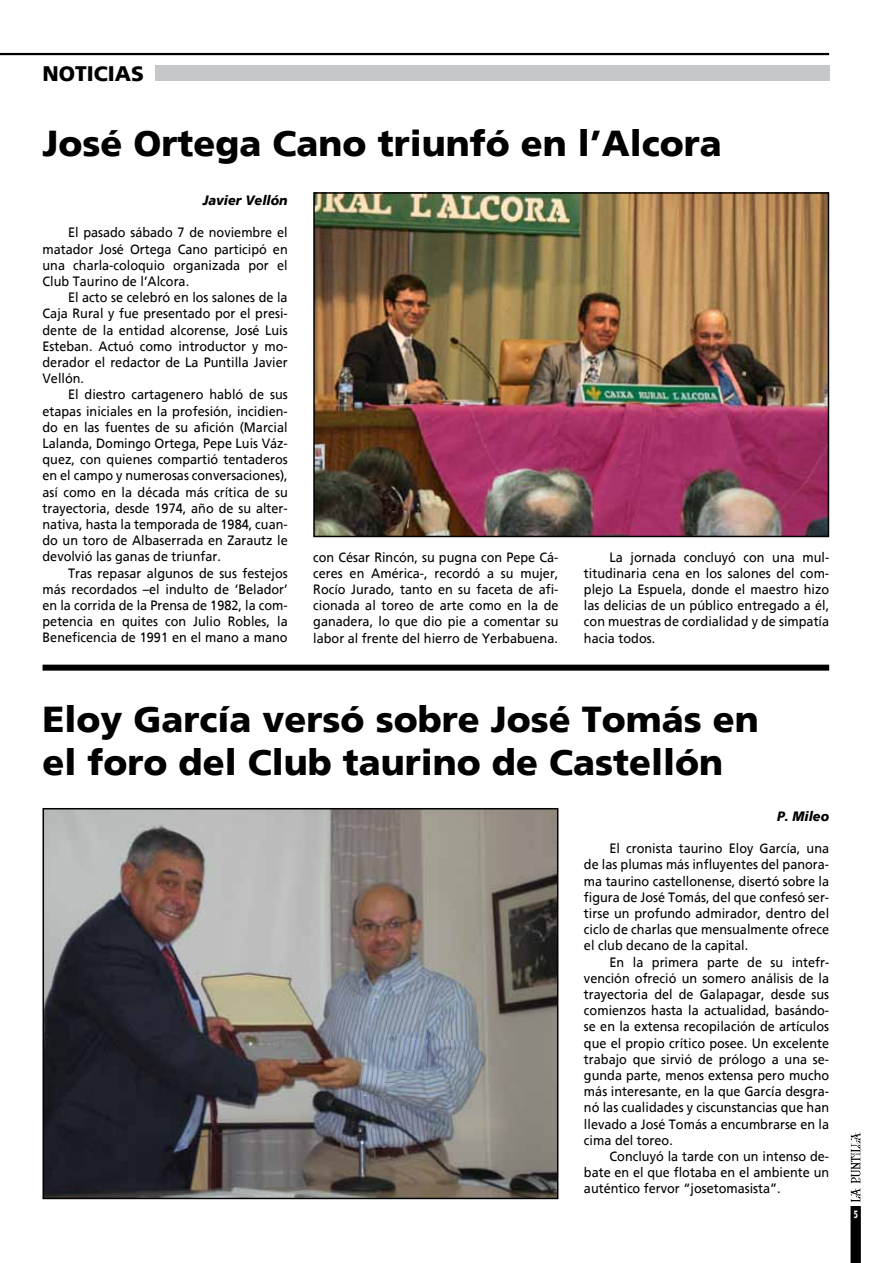
<style>
.page{position:relative;width:893px;height:1263px;background:#fff}
.page>*{position:absolute;margin:0;border:0;box-sizing:border-box;transform-origin:0 0}
.t1{font:900 36px/43.2px "Frutiger";color:#000}
.t2{font:900 21px "Frutiger";color:#000}
.t3{font:13.5px/16.2px "Frutiger";color:#000;text-align:justify;scale:.94 1}
.t4{font:italic 900 13.5px "Frutiger";color:#000;scale:.94 1}
.t5{font:900 10.5px "Frutiger";color:#fff;scale:.65 1}
</style>
<div class="page">
<hr style="left:0;top:53px;width:829px;height:1px;background:#000">
<svg style="left:850px;top:1132px;width:11px;height:131px"></svg>
<div style="left:155px;top:66px;width:674px;height:15px;background:#c6c7c8"></div>
<hr style="left:0;top:54px;width:829px;height:1px;background:#000">
<img style="left:316px;top:195px;width:510px;height:339px">
<div style="left:313px;top:192px;width:516px;height:345px;border:2px solid #000"></div>
<img style="left:46px;top:811px;width:509px;height:385px">
<div style="left:43px;top:808px;width:515px;height:391px;border:2px solid #000"></div>
<div style="left:43px;top:665px;width:786px;height:6px;background:#000"></div>
<h2 class="t2" style="left:43px;top:61px;width:103px">NOTICIAS</h2>
<h1 class="t1" style="left:43px;top:121px;width:681px">José Ortega Cano triunfó en l’Alcora</h1>
<p class="t4" style="left:203px;top:192px;width:92px">Javier Vellón</p>
<p class="t3" style="left:43px;top:225px;width:262px;text-indent:26px">El pasado sábado 7 de noviembre el matador José Ortega Cano participó en una charla-coloquio organizada por el Club Taurino de l’Alcora.</p>
<p class="t3" style="left:43px;top:289px;width:262px;text-indent:26px">El acto se celebró en los salones de la Caja Rural y fue presentado por el presi&shy;dente de la entidad alcorense, José Luis Esteban. Actuó como introductor y mo&shy;derador el redactor de La Puntilla Javier Vellón.</p>
<p class="t3" style="left:43px;top:387px;width:262px;text-indent:26px">El diestro cartagenero habló de sus etapas iniciales en la profesión, incidien&shy;do en las fuentes de su afición (Marcial Lalanda, Domingo Ortega, Pepe Luis Váz&shy;quez, con quienes compartió tentaderos en el campo y numerosas conversaciones), así como en la década más crítica de su trayectoria, desde 1974, año de su alter&shy;nativa, hasta la temporada de 1984, cuan&shy;do un toro de Albaserrada en Zarautz le devolvió las ganas de triunfar.</p>
<p class="t3" style="left:43px;top:565px;width:262px;text-indent:26px">Tras repasar algunos de sus festejos más recordados –el indulto de ‘Belador’ en la corrida de la Prensa de 1982, la com&shy;petencia en quites con Julio Robles, la Beneficencia de 1991 en el mano a mano</p>
<p class="t3" style="left:313px;top:549px;width:262px">con César Rincón, su pugna con Pepe Cá&shy;ceres en América-, recordó a su mujer, Rocío Jurado, tanto en su faceta de afi&shy;cionada al toreo de arte como en la de ganadera, lo que dio pie a comentar su labor al frente del hierro de Yerbabuena.</p>
<p class="t3" style="left:584px;top:549px;width:262px;text-indent:26px">La jornada concluyó con una mul&shy;titudinaria cena en los salones del com&shy;plejo La Espuela, donde el maestro hizo las delicias de un público entregado a él, con muestras de cordialidad y de simpatía hacia todos.</p>
<h1 class="t1" style="left:43px;top:697px;width:718px">Eloy García versó sobre José Tomás en el foro del Club taurino de Castellón</h1>
<p class="t4" style="left:777px;top:808px;width:57px">P. Mileo</p>
<p class="t3" style="left:584px;top:840px;width:262px;text-indent:26px">El cronista taurino Eloy García, una de las plumas más influyentes del panora&shy;ma taurino castellonense, disertó sobre la figura de José Tomás, del que confesó ser&shy;tirse un profundo admirador, dentro del ciclo de charlas que mensualmente ofrece el club decano de la capital.</p>
<p class="t3" style="left:584px;top:954px;width:262px;text-indent:26px">En la primera parte de su intefr&shy;vención ofreció un somero análisis de la trayectoria del de Galapagar, desde sus comienzos hasta la actualidad, basándo&shy;se en la extensa recopilación de artículos que el propio crítico posee. Un excelente trabajo que sirvió de prólogo a una se&shy;gunda parte, menos extensa pero mucho más interesante, en la que García desgra&shy;nó las cualidades y ciscunstancias que han llevado a José Tomás a encumbrarse en la cima del toreo.</p>
<p class="t3" style="left:584px;top:1148px;width:262px;text-indent:26px">Concluyó la tarde con un intenso de&shy;bate en el que flotaba en el ambiente un auténtico fervor “josetomasista”.</p>
<p class="t5" style="left:854px;top:1207px;width:8px">5</p>
</div>
